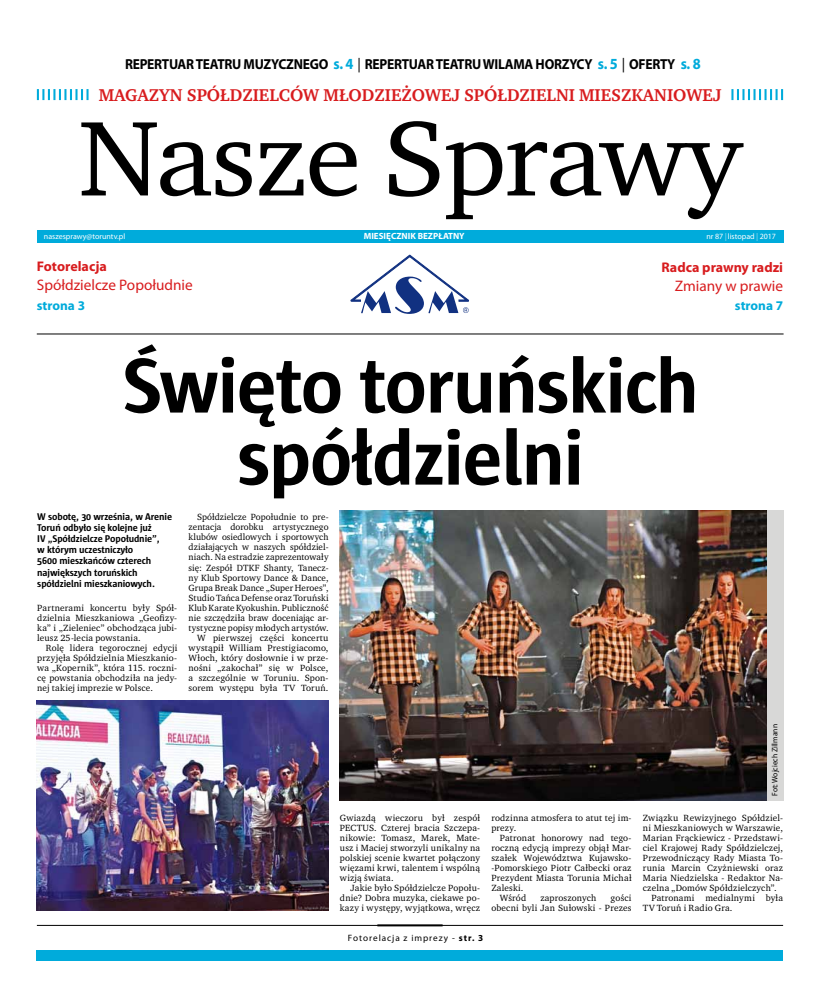
<style>
.page{position:relative;width:820px;height:993px;background:#fff}
.page>*{position:absolute;margin:0;border:0;box-sizing:border-box;transform-origin:0 0}
.t1{font:108.7px "Charter Pl";letter-spacing:-.02em;color:#000;scale:1.05 1}
.t2{font:700 79.5px/72px "Sun CE";letter-spacing:-.02em;color:#000;text-align:center}
.t3{font:700 17.5px "Charter Pl";color:#d81c1e}
.t4{font:15.2px "Myriad Pro";color:#d81c1e}
.t5{font:700 14.5px "Myriad Pro";letter-spacing:-.02em;color:#000;scale:.93 1}
.t6{font:700 14px "Myriad Pro";color:#d81c1e}
.t7{font:700 13.3px "Myriad Pro";color:#00abdb}
.t8{font:700 10px/11px "Sun CE";letter-spacing:-.01em;color:#000}
.t9{font:9.2px/10px "Charter Pl";letter-spacing:.015em;color:#000;text-align:justify}
.t10{font:9.2px "Myriad Pro";letter-spacing:.105em;color:#000}
.t11{font:700 9px "Myriad Pro";color:#fff}
.t12{font:8px "Myriad Pro";color:#fff}
.t13{font:8px "Myriad Pro";color:#000;scale:.95 1}
.s1{font-size:15.5px;color:#00abdb}
.s2{font-family:"Century 725 EU";font-weight:400}
.s3{font-weight:300;font-stretch:condensed}
.s4{font-weight:700}
</style>
<div class="page">
<div style="left:340px;top:510px;width:442px;height:290px;background:#d8d8d7"></div>
<svg style="left:351px;top:255px;width:117px;height:59px"></svg>
<hr style="left:37px;top:334px;width:746px;height:1px;background:#000">
<div style="left:37px;top:950px;width:745px;height:10px;background:#00abdb"></div>
<img style="left:340px;top:510px;width:425px;height:290px">
<img style="left:37px;top:700px;width:291px;height:210px">
<hr style="left:37px;top:924px;width:745px;height:1px;background:#000">
<hr style="left:377px;top:924px;width:65px;height:2px;background:#000">
<svg style="left:37px;top:89px;width:745px;height:11px"></svg>
<div style="left:91px;top:80px;width:637px;height:40px;background:#fff"></div>
<div style="left:37px;top:230px;width:745px;height:13px;background:#00abdb"></div>
<h3 class="t5" style="left:125px;top:54px;width:620px">REPERTUAR TEATRU MUZYCZNEGO <span class="s1">s. 4</span> <span class="s2">|</span> REPERTUAR TEATRU WILAMA HORZYCY <span class="s1">s. 5</span> <span class="s2">|</span> OFERTY <span class="s1">s. 8</span></h3>
<h3 class="t3" style="left:99px;top:84px;width:623px">MAGAZYN SPÓŁDZIELCÓW MŁODZIEŻOWEJ SPÓŁDZIELNI MIESZKANIOWEJ</h3>
<h1 class="t1" style="left:78px;top:90px;width:633px">Nasze Sprawy</h1>
<p class="t12" style="left:44px;top:231px;width:83px">naszesprawy@toruntv.pl</p>
<p class="t11" style="left:363px;top:230px;width:102px">MIESIĘCZNIK BEZPŁATNY</p>
<p class="t12" style="left:706px;top:231px;width:71px">nr 87 <span class="s3">|</span> listopad <span class="s3">|</span> 2017</p>
<h3 class="t6" style="left:37px;top:256px;width:71px">Fotorelacja</h3>
<h3 class="t4" style="left:37px;top:275px;width:157px">Spółdzielcze Popołudnie</h3>
<h3 class="t7" style="left:37px;top:296px;width:50px">strona 3</h3>
<h3 class="t6" style="left:661px;top:258px;width:123px">Radca prawny radzi</h3>
<h3 class="t4" style="left:674px;top:276px;width:110px">Zmiany w prawie</h3>
<h3 class="t7" style="left:734px;top:297px;width:50px">strona 7</h3>
<h2 class="t2" style="left:122px;top:349px;width:578px">Święto toruńskich spółdzielni</h2>
<p class="t8" style="left:37px;top:511px;width:136px">W sobotę, 30 września, w Arenie<br>Toruń odbyło się kolejne już<br>IV „Spółdzielcze Popołudnie”,<br>w którym uczestniczyło<br>5600 mieszkańców czterech największych toruńskich spółdzielni mieszkaniowych.</p>
<p class="t9" style="left:37px;top:602px;width:141px">Partnerami koncertu były Spół&shy;dzielnia Mieszkaniowa „Geofizy&shy;ka” i „Zieleniec” obchodząca jubi&shy;leusz 25-lecia powstania.</p>
<p class="t9" style="left:37px;top:642px;width:141px;text-indent:9px">Rolę lidera tegorocznej edycji przyjęła Spółdzielnia Mieszkanio&shy;wa „Kopernik”, która 115. roczni&shy;cę powstania obchodziła na jedy&shy;nej takiej imprezie w Polsce.</p>
<p class="t9" style="left:188px;top:512px;width:141px;text-align:right">Spółdzielcze Popołudnie to pre&shy;zentacja dorobku artystycznego klubów osiedlowych i sportowych działających w naszych spółdziel&shy;niach. Na estradzie zaprezentowały się: Zespół DTKF Shanty, Tanecz&shy;ny Klub Sportowy Dance &amp; Dance, Grupa Break Dance „Super Heroes”, Studio Tańca Defense oraz Toruński Klub Karate Kyokushin. Publiczność nie szczędziła braw doceniając ar&shy;tystyczne popisy młodych artystów.<br>W pierwszej części koncertu wystąpił William Prestigiacomo, Włoch, który dosłownie i w prze&shy;nośni „zakochał” się w Polsce, a szczególnie w Toruniu. Spon&shy;sorem występu była TV Toruń.</p>
<p class="t9" style="left:340px;top:812px;width:142px">Gwiazdą wieczoru był zespół PECTUS. Czterej bracia Szczepa&shy;nikowie: Tomasz, Marek, Mate&shy;usz i Maciej stworzyli unikalny na polskiej scenie kwartet połączony więzami krwi, talentem i wspólną wizją świata.</p>
<p class="t9" style="left:340px;top:882px;width:142px;text-indent:11px">Jakie było Spółdzielcze Popołu&shy;dnie? Dobra muzyka, ciekawe po&shy;kazy i występy, wyjątkowa, wręcz</p>
<p class="t10" style="left:348px;top:931px;width:137px">Fotorelacja z imprezy - <span class="s4">str. 3</span></p>
<p class="t9" style="left:491px;top:812px;width:142px">rodzinna atmosfera to atut tej im&shy;prezy.</p>
<p class="t9" style="left:499px;top:832px;width:133px">Patronat honorowy nad tego-</p>
<p class="t9" style="left:491px;top:842px;width:142px">roczną edycją imprezy objął Mar-</p>
<p class="t9" style="left:491px;top:852px;width:142px">szałek Województwa Kujawsko-</p>
<p class="t9" style="left:491px;top:862px;width:142px">-Pomorskiego Piotr Całbecki oraz</p>
<p class="t9" style="left:491px;top:872px;width:142px">Prezydent Miasta Torunia Michał</p>
<p class="t9" style="left:491px;top:882px;width:34px">Zaleski.</p>
<p class="t9" style="left:499px;top:892px;width:28px">Wśród</p>
<p class="t9" style="left:540px;top:892px;width:57px">zaproszonych</p>
<p class="t9" style="left:491px;top:892px;width:142px;text-align:right">gości<br>obecni byli Jan Sułowski - Prezes</p>
<p class="t13" style="left:769px;top:795px;width:77px;rotate:-90deg">Fot: Wojciech Zillmann</p>
<p class="t9" style="left:642px;top:812px;width:142px">Związku Rewizyjnego Spółdziel-</p>
<p class="t9" style="left:642px;top:822px;width:142px">ni Mieszkaniowych w Warszawie,</p>
<p class="t9" style="left:642px;top:832px;width:142px">Marian Frąckiewicz - Przedstawi-</p>
<p class="t9" style="left:642px;top:842px;width:142px">ciel Krajowej Rady Spółdzielczej,</p>
<p class="t9" style="left:642px;top:852px;width:142px">Przewodniczący Rady Miasta To-</p>
<p class="t9" style="left:642px;top:862px;width:142px">runia Marcin Czyżniewski oraz</p>
<p class="t9" style="left:642px;top:872px;width:142px">Maria Niedzielska - Redaktor Na-</p>
<p class="t9" style="left:642px;top:882px;width:135px">czelna „Domów Spółdzielczych”.</p>
<p class="t9" style="left:651px;top:892px;width:133px">Patronami medialnymi była</p>
<p class="t9" style="left:642px;top:902px;width:91px">TV Toruń i Radio Gra.</p>
</div>
